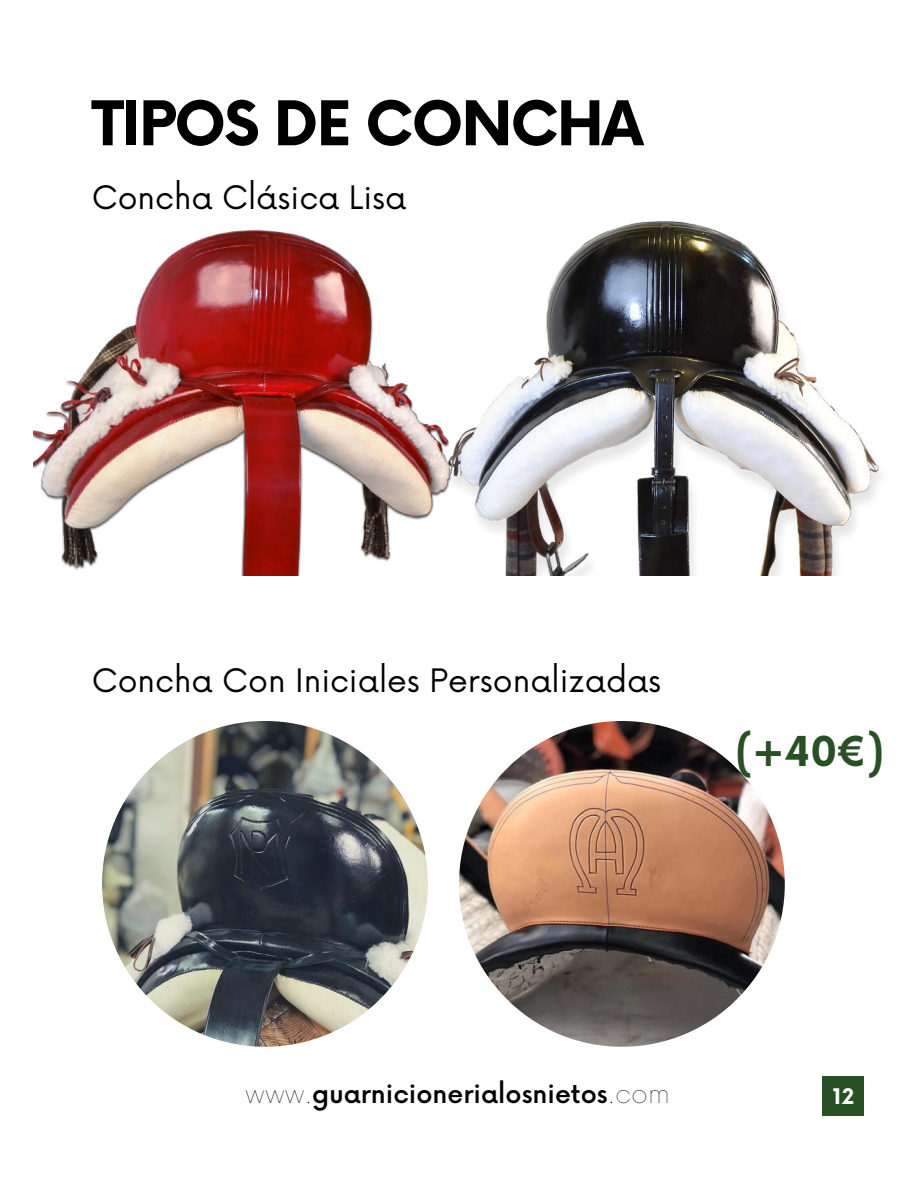
<style>
.page{position:relative;width:918px;height:1188px;background:#fff}
.page>*{position:absolute;margin:0;border:0;box-sizing:border-box;transform-origin:0 0}
.t1{font:700 60px "Now";letter-spacing:-.035em;color:#000}
.t2{font:700 40.05px "Now";color:#295024}
.t3{font:31.5px "Now";color:#000}
.t4{font:500 25.5px "Now";color:#000}
.t5{font:700 21px "Now";color:#fff}
.s1{font-weight:100}
</style>
<div class="page">
<img style="left:102px;top:721px;width:326px;height:326px;border-radius:50%">
<img style="left:459px;top:721px;width:326px;height:326px;border-radius:50%">
<img style="left:34px;top:229px;width:324px;height:346px">
<img style="left:358px;top:221px;width:523px;height:355px">
<div style="left:823px;top:1076px;width:41px;height:40px;background:#295024"></div>
<h1 class="t1" style="left:92px;top:91px;width:553px">TIPOS DE CONCHA</h1>
<p class="t3" style="left:92px;top:180px;width:316px">Concha Clásica Lisa</p>
<p class="t3" style="left:92px;top:663px;width:571px">Concha Con Iniciales Personalizadas</p>
<p class="t2" style="left:735px;top:730px;width:151px">(+40€)</p>
<p class="t4" style="left:245px;top:1080px;width:426px"><span class="s1">www.</span>guarnicionerialosnietos<span class="s1">.com</span></p>
<p class="t5" style="left:833px;top:1085px;width:23px">12</p>
</div>
